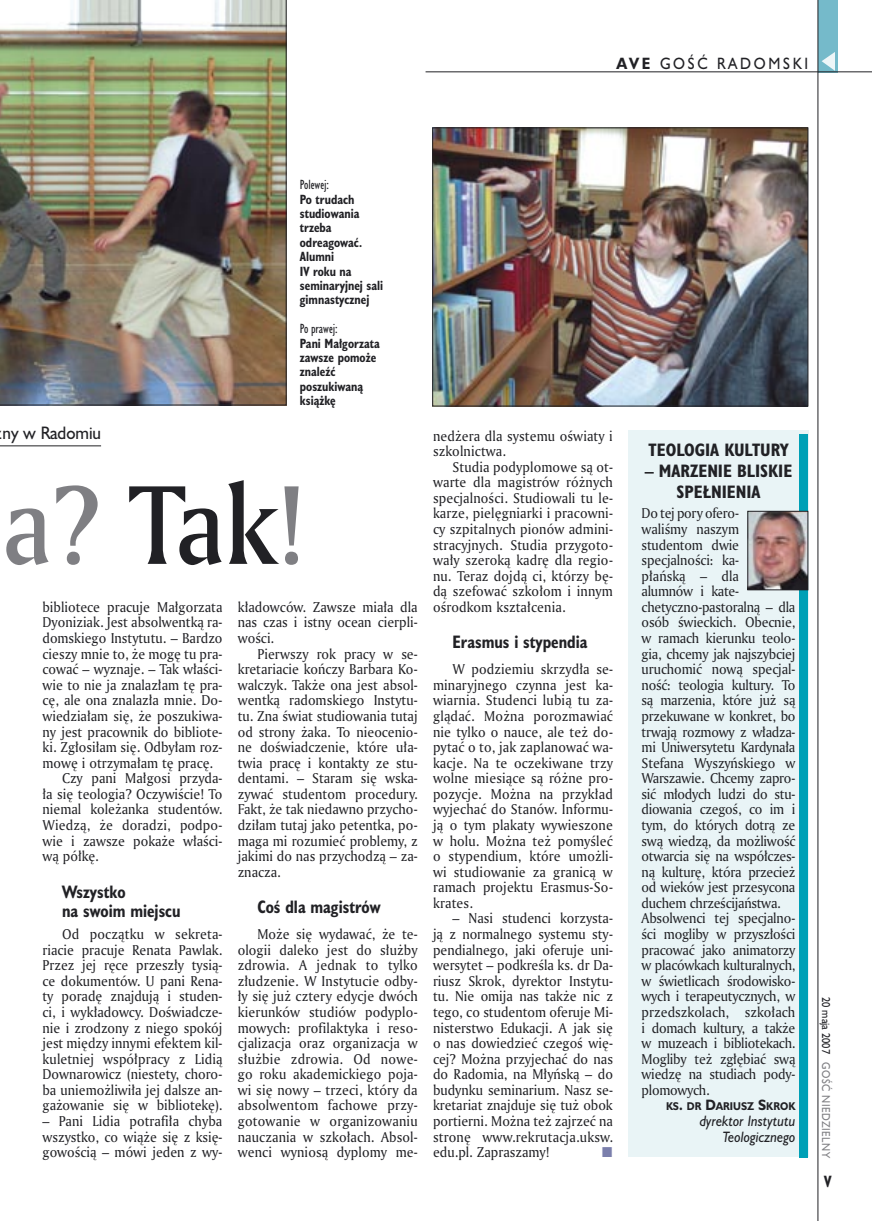
<style>
.page{position:relative;width:872px;height:1221px;background:#fff}
.page>*{position:absolute;margin:0;border:0;box-sizing:border-box;transform-origin:0 0}
.t1{font:108px "Amerigo Md PL";color:#7f7f83;scale:.9 1}
._04_srodtytul_HuCB_11_pt{font:700 16.5px/19.5px "Humanst 521 Cn PL";color:#212125;scale:.94 1}
._04-2_tytul_ramki{font:700 16.5px/21px "Humanst 521 Cn PL";color:#212125;text-align:center}
.t2{font:16.5px "Humanst 521 PL";color:#212125;scale:.94 1}
._15b_temat_prawo{font:15px "Humanst 521 PL";letter-spacing:.2em;color:#212125;scale:.9 1}
._17_pagina_prawa{font:700 15px "Humanst 521 Cn PL";color:#212125;scale:.94 1}
._01_body_tekst{font:13.8px/15.6px "Amerigo PL";color:#212125;text-align:justify;scale:.94 1}
._03-4_body_liturgii{font:13.8px/15.6px "Amerigo PL";letter-spacing:-.02em;color:#212125;scale:.94 1}
._12b_miasto_na_koncu_Hu{font:italic 13.8px/15.6px "Humanst 521 PL";color:#212125;text-align:right;scale:.92 1}
._09_podpis_zdjecia_HuCnB{font:700 12.3px/14.4px "Humanst 521 Cn PL";color:#212125;scale:.94 1}
._09_podpis_zdjecia_HuCnB-2{font:12.3px "Humanst 521 Cn PL";color:#212125;scale:.94 1}
._19a_data_prawa_GOSC{font:10.5px "Humanst 521 PL";letter-spacing:.05em;color:#7f7f83;scale:.9 1}
._19_data_prawa{font:10.5px "Humanst 521 PL";color:#212125;scale:.9 1}
._03-4_body_liturgii-2{font:700 10.35px "Humanst 521 PL";color:#212125;scale:.9 1}
.s1{font-weight:700}
.s2{font-weight:400}
.s3{color:#212125}
.s4{font-size:13.8px}
</style>
<div class="page">
<div style="left:818px;top:0;width:19px;height:72px;background:#75baca"></div>
<hr style="left:817px;top:0;width:1px;height:1220px;background:#212125">
<svg style="left:821px;top:52px;width:14px;height:19px"></svg>
<hr style="left:425px;top:72px;width:447px;height:1px;background:#212125">
<img style="left:0;top:0;width:286px;height:405px">
<hr style="left:0;top:445px;width:101px;height:1px;background:#212125">
<img style="left:434px;top:130px;width:372px;height:274px">
<div style="left:432px;top:128px;width:376px;height:278px;border:1px solid #212125"></div>
<div style="left:628px;top:431px;width:180px;height:726px;background:#e9f4f6"></div>
<div style="left:799px;top:434px;width:9px;height:723px;background:#00a0b6"></div>
<img style="left:749px;top:513px;width:57px;height:75px">
<div style="left:747px;top:511px;width:61px;height:79px;border:1px solid #212125"></div>
<p class="_15b_temat_prawo" style="left:616px;top:53px;width:215px"><span class="s1">AVE</span> GOŚĆ RADOMSKI</p>
<p class="_09_podpis_zdjecia_HuCnB" style="left:300px;top:177px;width:90px"><span class="s2">Polewej:<br></span>Po trudach studiowania trzeba odreagować.<br>Alumni<br>IV roku na seminaryjnej sali gimnastycznej</p>
<p class="_09_podpis_zdjecia_HuCnB-2" style="left:300px;top:321px;width:42px">Po prawej:</p>
<p class="_09_podpis_zdjecia_HuCnB" style="left:300px;top:335px;width:86px">Pani Małgorzata zawsze pomoże znaleźć poszukiwaną książkę</p>
<p class="t2" style="left:3px;top:421px;width:106px">ny w Radomiu</p>
<h1 class="t1" style="left:2px;top:452px;width:336px">a? <span class="s3">Tak</span>!</h1>
<p class="_01_body_tekst" style="left:43px;top:598px;width:193px">bibliotece pracuje Małgorzata Dyoniziak. Jest absolwentką ra&shy;domskiego Instytutu. – Bardzo cieszy mnie to, że mogę tu pra&shy;cować – wyznaje. – Tak właści&shy;wie to nie ja znalazłam tę pra&shy;cę, ale ona znalazła mnie. Do&shy;wiedziałam się, że poszukiwa&shy;ny jest pracownik do bibliote&shy;ki. Zgłosiłam się. Odbyłam roz&shy;mowę i otrzymałam tę pracę.</p>
<p class="_01_body_tekst" style="left:43px;top:770px;width:193px;text-indent:20px">Czy pani Małgosi przyda&shy;ła się teologia? Oczywiście! To niemal koleżanka studentów.<br>Wiedzą, że doradzi, podpo&shy;wie i zawsze pokaże właści&shy;wą półkę.</p>
<p class="_04_srodtytul_HuCB_11_pt" style="left:62px;top:881px;width:128px">Wszystko<br>na swoim miejscu</p>
<p class="_01_body_tekst" style="left:43px;top:925px;width:193px;text-indent:20px">Od początku w sekreta&shy;riacie pracuje Renata Pawlak.<br>Przez jej ręce przeszły tysią&shy;ce dokumentów. U pani Rena&shy;ty poradę znajdują i studen&shy;ci, i wykładowcy. Doświadcze&shy;nie i zrodzony z niego spokój jest między innymi efektem kil&shy;kuletniej współpracy z Lidią Downarowicz (niestety, choro&shy;ba uniemożliwiła jej dalsze an&shy;gażowanie się w bibliotekę).</p>
<p class="_01_body_tekst" style="left:43px;top:1112px;width:193px">– Pani Lidia potrafiła chyba wszystko, co wiąże się z księ&shy;gowością – mówi jeden z wy-</p>
<p class="_01_body_tekst" style="left:238px;top:598px;width:193px">kładowców. Zawsze miała dla nas czas i istny ocean cierpli&shy;wości.</p>
<p class="_01_body_tekst" style="left:238px;top:645px;width:193px;text-indent:20px">Pierwszy rok pracy w se&shy;kretariacie kończy Barbara Ko&shy;walczyk. Także ona jest absol&shy;wentką radomskiego Instytu&shy;tu. Zna świat studiowania tutaj od strony żaka. To nieocenio&shy;ne doświadczenie, które uła&shy;twia pracę i kontakty ze stu&shy;dentami. – Staram się wska&shy;zywać studentom procedury.<br>Fakt, że tak niedawno przycho&shy;dziłam tutaj jako petentka, po&shy;maga mi rozumieć problemy, z jakimi do nas przychodzą – za&shy;znacza.</p>
<p class="_04_srodtytul_HuCB_11_pt" style="left:257px;top:896px;width:133px">Coś dla magistrów</p>
<p class="_01_body_tekst" style="left:238px;top:925px;width:193px;text-indent:20px">Może się wydawać, że te&shy;ologii daleko jest do służby zdrowia. A jednak to tylko złudzenie. W Instytucie odby&shy;ły się już cztery edycje dwóch kierunków studiów podyplo&shy;mowych: profilaktyka i reso&shy;cjalizacja oraz organizacja w służbie zdrowia. Od nowe&shy;go roku akademickiego poja&shy;wi się nowy – trzeci, który da absolwentom fachowe przy&shy;gotowanie w organizowaniu nauczania w szkołach. Absol&shy;wenci wyniosą dyplomy me-</p>
<p class="_01_body_tekst" style="left:433px;top:427px;width:193px">nedżera dla systemu oświaty i szkolnictwa.</p>
<p class="_01_body_tekst" style="left:433px;top:458px;width:193px;text-indent:20px">Studia podyplomowe są ot&shy;warte dla magistrów różnych specjalności. Studiowali tu le&shy;karze, pielęgniarki i pracowni&shy;cy szpitalnych pionów admini&shy;stracyjnych. Studia przygoto&shy;wały szeroką kadrę dla regio&shy;nu. Teraz dojdą ci, którzy bę&shy;dą szefować szkołom i innym ośrodkom kształcenia.</p>
<p class="_04_srodtytul_HuCB_11_pt" style="left:452px;top:632px;width:145px">Erasmus i stypendia</p>
<p class="_01_body_tekst" style="left:433px;top:661px;width:193px;text-indent:20px">W podziemiu skrzydła se&shy;minaryjnego czynna jest ka&shy;wiarnia. Studenci lubią tu za&shy;glądać. Można porozmawiać nie tylko o nauce, ale też do&shy;pytać o to, jak zaplanować wa&shy;kacje. Na te oczekiwane trzy wolne miesiące są różne pro&shy;pozycje. Można na przykład wyjechać do Stanów. Informu&shy;ją o tym plakaty wywieszone w holu. Można też pomyśleć o stypendium, które umożli&shy;wi studiowanie za granicą w ramach projektu Erasmus-So&shy;krates.</p>
<p class="_01_body_tekst" style="left:433px;top:910px;width:193px;text-indent:20px">– Nasi studenci korzysta&shy;ją z normalnego systemu sty&shy;pendialnego, jaki oferuje uni&shy;wersytet – podkreśla ks. dr Da&shy;riusz Skrok, dyrektor Instytu&shy;tu. Nie omija nas także nic z tego, co studentom oferuje Mi&shy;nisterstwo Edukacji. A jak się o nas dowiedzieć czegoś wię&shy;cej? Można przyjechać do nas do Radomia, na Młyńską – do budynku seminarium. Nasz se&shy;kretariat znajduje się tuż obok portierni. Można też zajrzeć na stronę www.rekrutacja.uksw. edu.pl. Zapraszamy!</p>
<p class="_04-2_tytul_ramki" style="left:648px;top:439px;width:141px">TEOLOGIA KULTURY</p>
<p class="_04-2_tytul_ramki" style="left:644px;top:460px;width:149px">– MARZENIE BLISKIE<br>SPEŁNIENIA</p>
<p class="_03-4_body_liturgii" style="left:641px;top:505px;width:165px">Do tej pory ofero-<br>waliśmy naszym studentom dwie specjalności: ka-<br>płańską – dla<br>alumnów i kate&shy;chetyczno-pastoralną – dla osób świeckich. Obecnie, w ramach kierunku teolo&shy;gia, chcemy jak najszybciej uruchomić nową specjal&shy;ność: teologia kultury. To są marzenia, które już są przekuwane w konkret, bo trwają rozmowy z władza&shy;mi Uniwersytetu Kardynała<br>Stefana Wyszyńskiego w<br>Warszawie. Chcemy zapro&shy;sić młodych ludzi do stu&shy;diowania czegoś, co im i tym, do których dotrą ze swą wiedzą, da możliwość otwarcia się na współczes&shy;ną kulturę, która przecież od wieków jest przesycona duchem chrześcijaństwa.</p>
<p class="_03-4_body_liturgii" style="left:641px;top:910px;width:165px;text-align:justify">Absolwenci tej specjalno&shy;ści mogliby w przyszłości pracować jako animatorzy w placówkach kulturalnych, w świetlicach środowisko&shy;wych i terapeutycznych, w przedszkolach, szkołach i domach kultury, a także w muzeach i bibliotekach.<br>Mogliby też zgłębiać swą wiedzę na studiach pody&shy;plomowych.</p>
<p class="_03-4_body_liturgii-2" style="left:666px;top:1099px;width:145px">KS<span class="s4">.</span> DR <span class="s4">D</span>ARIUSZ <span class="s4">S</span>KROK</p>
<p class="_12b_miasto_na_koncu_Hu" style="left:700px;top:1112px;width:105px">dyrektor Instytutu<br>Teologicznego</p>
<p class="_19_data_prawa" style="left:833px;top:996px;width:64px;rotate:90deg">20 maja 2007</p>
<p class="_19a_data_prawa_GOSC" style="left:833px;top:1062px;width:108px;rotate:90deg">GOŚĆ NIEDZIELNY</p>
<p class="_17_pagina_prawa" style="left:824px;top:1171px;width:9px">V</p>
</div>
